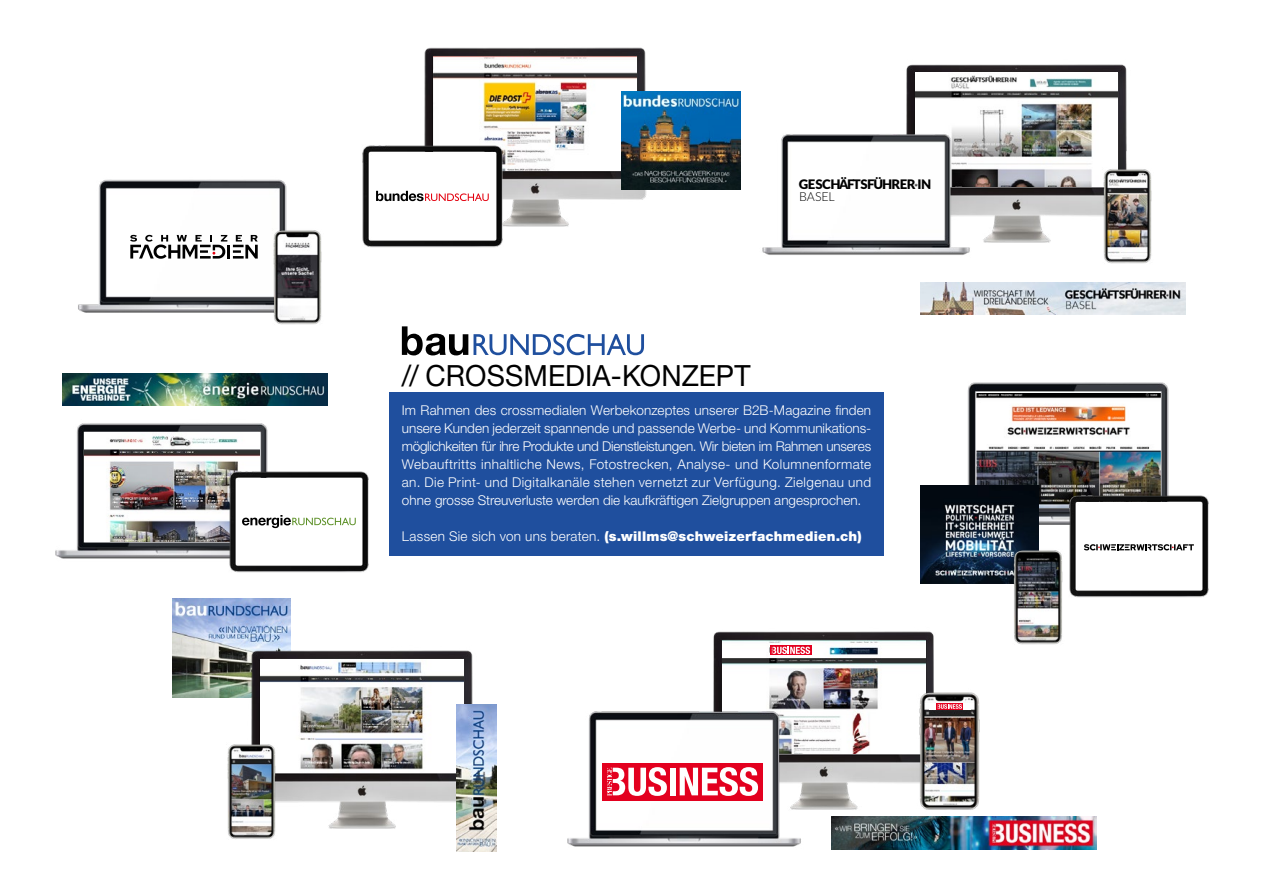
<style>
.page{position:relative;width:1263px;height:893px;background:#fff}
.page>*{position:absolute;margin:0;border:0;box-sizing:border-box;transform-origin:0 0}
.t1{font:29.25px "Helvetica Neue LT Std";letter-spacing:.005em;color:#000;scale:.96 1}
.t2{font:300 13.5px/18px "Helvetica Neue LT Std";color:#fff;text-align:justify}
.t3{font:900 13.5px "Helvetica Neue LT Std";letter-spacing:.015em;color:#fff}
.t4{font:900 13.05px "Lato";letter-spacing:-.035em;color:#000}
.t5{font:300 12.3px "Lato";letter-spacing:-.005em;color:#000}
.s1{font-weight:300}
</style>
<div class="page">
<div style="left:389px;top:392px;width:495px;height:164px;background:#1f4f9e"></div>
<svg style="left:402px;top:326px;width:242px;height:29px"></svg>
<img style="left:831px;top:817px;width:265px;height:33px">
<img style="left:172px;top:599px;width:119px;height:98px">
<img style="left:713px;top:631px;width:226px;height:201px">
<img style="left:722px;top:640px;width:203px;height:114px">
<img style="left:206px;top:605px;width:291px;height:246px">
<img style="left:260px;top:659px;width:203px;height:114px">
<img style="left:410px;top:47px;width:278px;height:201px">
<img style="left:434px;top:57px;width:202px;height:114px">
<img style="left:567px;top:684px;width:250px;height:163px">
<div style="left:602px;top:763px;width:161px;height:37px;background:#e3001f"></div>
<div style="left:670px;top:768px;width:5px;height:27px;background:#fff"></div>
<svg style="left:680px;top:767px;width:78px;height:29px"></svg>
<svg style="left:607px;top:767px;width:60px;height:29px"></svg>
<img style="left:63px;top:373px;width:264px;height:33px">
<img style="left:622px;top:91px;width:118px;height:98px">
<img style="left:457px;top:705px;width:39px;height:146px">
<img style="left:55px;top:386px;width:251px;height:173px">
<img style="left:85px;top:433px;width:174px;height:108px">
<img style="left:78px;top:179px;width:209px;height:134px">
<img style="left:906px;top:64px;width:221px;height:179px">
<img style="left:916px;top:73px;width:202px;height:114px">
<img style="left:967px;top:382px;width:202px;height:160px">
<img style="left:977px;top:393px;width:183px;height:115px">
<img style="left:920px;top:485px;width:118px;height:99px">
<img style="left:920px;top:282px;width:266px;height:33px">
<img style="left:220px;top:737px;width:63px;height:109px">
<img style="left:1096px;top:161px;width:56px;height:103px">
<img style="left:762px;top:116px;width:222px;height:139px">
<img style="left:362px;top:145px;width:141px;height:102px">
<svg style="left:376px;top:191px;width:113px;height:10px"></svg>
<img style="left:228px;top:470px;width:141px;height:103px">
<svg style="left:242px;top:515px;width:114px;height:13px"></svg>
<img style="left:1068px;top:495px;width:141px;height:102px">
<svg style="left:1084px;top:544px;width:110px;height:6px"></svg>
<svg style="left:770px;top:645px;width:41px;height:10px"></svg>
<svg style="left:772px;top:647px;width:38px;height:7px"></svg>
<img style="left:910px;top:682px;width:79px;height:137px">
<div style="left:929px;top:703px;width:41px;height:7px;background:#fff"></div>
<div style="left:936px;top:703px;width:27px;height:7px;background:#e3001f"></div>
<svg style="left:937px;top:704px;width:25px;height:5px"></svg>
<img style="left:266px;top:222px;width:56px;height:103px">
<img style="left:1007px;top:542px;width:62px;height:103px">
<hr style="left:227px;top:245px;width:3px;height:14px;background:#000">
<svg style="left:233px;top:235px;width:25px;height:24px"></svg>
<svg style="left:130px;top:235px;width:97px;height:24px"></svg>
<p class="t4" style="left:799px;top:175px;width:134px">GESCHÄFTSFÜHRER<sub>*</sub>IN</p>
<p class="t5" style="left:799px;top:188px;width:37px">BASEL</p>
<h1 class="t1" style="left:402px;top:358px;width:365px">// CROSSMEDIA-KONZEPT</h1>
<p class="t2" style="left:402px;top:401px;width:471px">Im Rahmen des crossmedialen Werbekonzeptes unserer B2B-Magazine finden unsere Kunden jederzeit spannende und passende Werbe- und Kommunikations&shy;möglichkeiten für ihre Produkte und Dienstleistungen. Wir bieten im Rahmen unseres Webauftritts inhaltliche News, Fotostrecken, Analyse- und Kolumnenformate an. Die Print- und Digitalkanäle stehen vernetzt zur Verfügung. Zielgenau und ohne grosse Streuverluste werden die kaufkräftigen Zielgruppen angesprochen.</p>
<p class="t3" style="left:402px;top:528px;width:461px"><span class="s1">Lassen Sie sich von uns beraten.</span> (s.willms@schweizerfachmedien.ch)</p>
</div>
